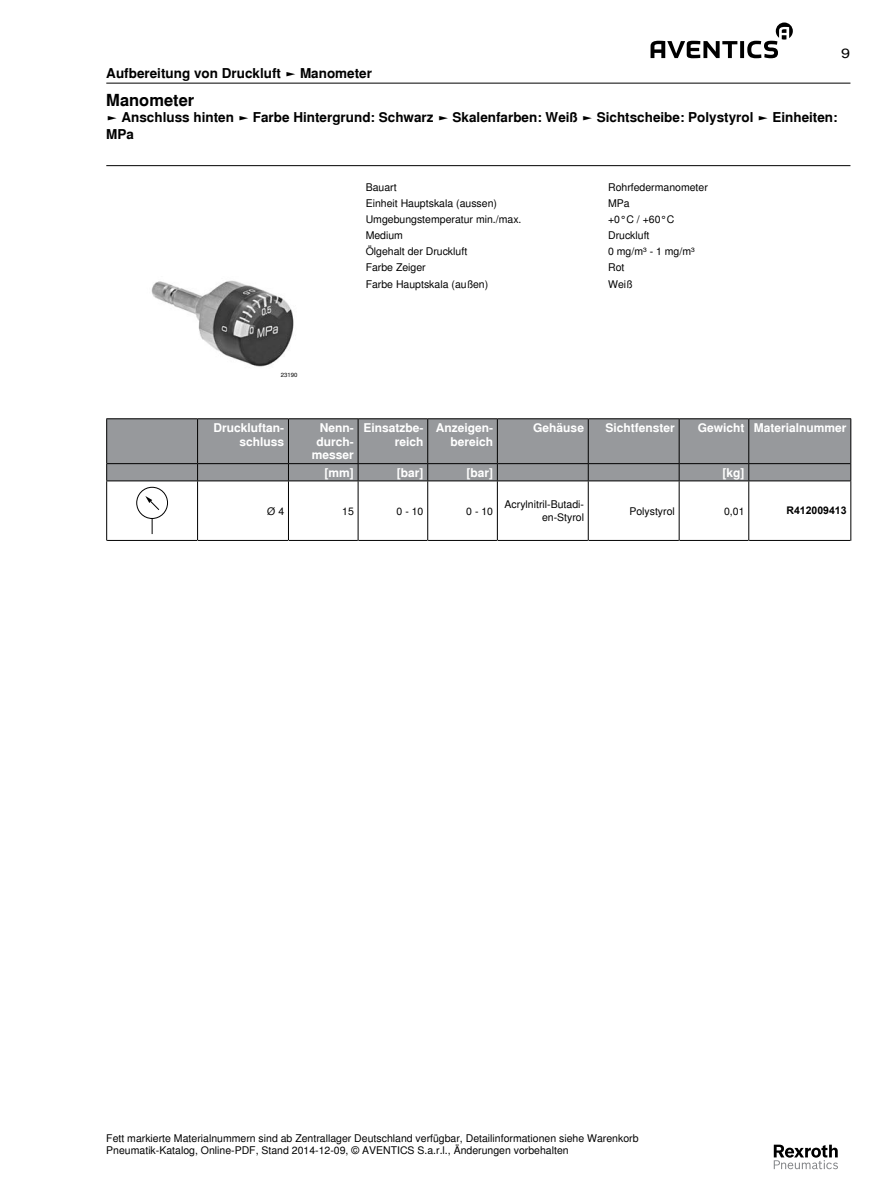
<style>
.page{position:relative;width:893px;height:1191px;background:#fff}
.page>*{position:absolute;margin:0;border:0;box-sizing:border-box;transform-origin:0 0}
.t1{font:700 16.5px "Nimbus Sans Global";color:#000}
.t2{font:700 13.5px/16.5px "Nimbus Sans Global";color:#000}
.t3{font:13.5px "Nimbus Sans Global";color:#000;scale:1.2 1}
.t4{font:700 12px/13.8px "Nimbus Sans Global";color:#fff;text-align:right}
.t5{font:10.5px/12.6px "Nimbus Sans Global";color:#000}
.t6{font:700 10.5px "Arial";color:#000}
.t7{font:6px "Nimbus Sans Global";color:#000}
</style>
<div class="page">
<svg style="left:650px;top:23px;width:143px;height:35px"></svg>
<svg style="left:774px;top:1144px;width:64px;height:25px"></svg>
<hr style="left:106px;top:83px;width:744px;height:1px;background:#000">
<hr style="left:106px;top:165px;width:744px;height:1px;background:#000">
<img style="left:151px;top:280px;width:143px;height:87px">
<div style="left:107px;top:419px;width:743px;height:61px;background:#97999c"></div>
<hr style="left:106px;top:418px;width:92px;height:1px;background:#000">
<hr style="left:106px;top:419px;width:1px;height:44px;background:#000">
<hr style="left:198px;top:418px;width:90px;height:1px;background:#000">
<hr style="left:288px;top:418px;width:70px;height:1px;background:#000">
<hr style="left:358px;top:418px;width:70px;height:1px;background:#000">
<hr style="left:428px;top:418px;width:69px;height:1px;background:#000">
<hr style="left:497px;top:418px;width:91px;height:1px;background:#000">
<hr style="left:588px;top:418px;width:91px;height:1px;background:#000">
<hr style="left:679px;top:418px;width:70px;height:1px;background:#000">
<hr style="left:749px;top:418px;width:102px;height:1px;background:#000">
<hr style="left:850px;top:419px;width:1px;height:44px;background:#000">
<svg style="left:106px;top:463px;width:1px;height:17px"></svg>
<svg style="left:850px;top:463px;width:1px;height:17px"></svg>
<hr style="left:106px;top:480px;width:92px;height:1px;background:#000">
<hr style="left:106px;top:481px;width:1px;height:59px;background:#000">
<hr style="left:198px;top:480px;width:90px;height:1px;background:#000">
<hr style="left:197px;top:481px;width:1px;height:59px;background:#000">
<hr style="left:288px;top:480px;width:70px;height:1px;background:#000">
<hr style="left:288px;top:481px;width:1px;height:59px;background:#000">
<hr style="left:358px;top:480px;width:70px;height:1px;background:#000">
<hr style="left:358px;top:481px;width:1px;height:59px;background:#000">
<hr style="left:428px;top:480px;width:69px;height:1px;background:#000">
<hr style="left:427px;top:481px;width:1px;height:59px;background:#000">
<hr style="left:497px;top:480px;width:91px;height:1px;background:#000">
<hr style="left:497px;top:481px;width:1px;height:59px;background:#000">
<hr style="left:588px;top:480px;width:91px;height:1px;background:#000">
<hr style="left:588px;top:481px;width:1px;height:59px;background:#000">
<hr style="left:679px;top:480px;width:70px;height:1px;background:#000">
<hr style="left:679px;top:481px;width:1px;height:59px;background:#000">
<hr style="left:749px;top:480px;width:102px;height:1px;background:#000">
<hr style="left:748px;top:481px;width:1px;height:59px;background:#000">
<hr style="left:850px;top:481px;width:1px;height:59px;background:#000">
<hr style="left:197px;top:419px;width:1px;height:44px;background:#000">
<hr style="left:288px;top:419px;width:1px;height:44px;background:#000">
<hr style="left:358px;top:419px;width:1px;height:44px;background:#000">
<hr style="left:427px;top:419px;width:1px;height:44px;background:#000">
<hr style="left:497px;top:419px;width:1px;height:44px;background:#000">
<hr style="left:588px;top:419px;width:1px;height:44px;background:#000">
<hr style="left:679px;top:419px;width:1px;height:44px;background:#000">
<hr style="left:748px;top:419px;width:1px;height:44px;background:#000">
<hr style="left:107px;top:463px;width:91px;height:1px;background:#000">
<hr style="left:198px;top:463px;width:90px;height:1px;background:#000">
<svg style="left:197px;top:464px;width:1px;height:16px"></svg>
<hr style="left:288px;top:463px;width:70px;height:1px;background:#000">
<svg style="left:288px;top:464px;width:1px;height:16px"></svg>
<hr style="left:358px;top:463px;width:70px;height:1px;background:#000">
<svg style="left:358px;top:464px;width:1px;height:16px"></svg>
<hr style="left:428px;top:463px;width:69px;height:1px;background:#000">
<svg style="left:427px;top:464px;width:1px;height:16px"></svg>
<hr style="left:497px;top:463px;width:91px;height:1px;background:#000">
<svg style="left:497px;top:464px;width:1px;height:16px"></svg>
<hr style="left:588px;top:463px;width:91px;height:1px;background:#000">
<svg style="left:588px;top:464px;width:1px;height:16px"></svg>
<hr style="left:679px;top:463px;width:70px;height:1px;background:#000">
<svg style="left:679px;top:464px;width:1px;height:16px"></svg>
<hr style="left:749px;top:463px;width:101px;height:1px;background:#000">
<svg style="left:748px;top:464px;width:1px;height:16px"></svg>
<hr style="left:106px;top:540px;width:92px;height:1px;background:#000">
<hr style="left:198px;top:540px;width:90px;height:1px;background:#000">
<hr style="left:288px;top:540px;width:70px;height:1px;background:#000">
<hr style="left:358px;top:540px;width:70px;height:1px;background:#000">
<hr style="left:428px;top:540px;width:69px;height:1px;background:#000">
<hr style="left:497px;top:540px;width:91px;height:1px;background:#000">
<hr style="left:588px;top:540px;width:91px;height:1px;background:#000">
<hr style="left:679px;top:540px;width:70px;height:1px;background:#000">
<hr style="left:749px;top:540px;width:102px;height:1px;background:#000">
<svg style="left:136px;top:486px;width:32px;height:48px"></svg>
<p class="t3" style="left:841px;top:43px;width:9px">9</p>
<p class="t2" style="left:106px;top:65px;width:267px">Aufbereitung von Druckluft ► Manometer</p>
<h1 class="t1" style="left:106px;top:87px;width:90px">Manometer</h1>
<p class="t2" style="left:106px;top:109px;width:733px">► Anschluss hinten ► Farbe Hintergrund: Schwarz ► Skalenfarben: Weiß ► Sichtscheibe: Polystyrol ► Einheiten:<br>MPa</p>
<p class="t7" style="left:281px;top:370px;width:18px">23190</p>
<p class="t5" style="left:366px;top:180px;width:32px">Bauart</p>
<p class="t5" style="left:608px;top:180px;width:101px">Rohrfedermanometer</p>
<p class="t5" style="left:366px;top:196px;width:133px">Einheit Hauptskala (aussen)</p>
<p class="t5" style="left:608px;top:196px;width:23px">MPa</p>
<p class="t5" style="left:366px;top:212px;width:157px">Umgebungstemperatur min./max.</p>
<p class="t5" style="left:608px;top:212px;width:68px">+0°C / +60°C</p>
<p class="t5" style="left:366px;top:228px;width:39px">Medium</p>
<p class="t5" style="left:608px;top:228px;width:43px">Druckluft</p>
<p class="t5" style="left:366px;top:245px;width:103px">Ölgehalt der Druckluft</p>
<p class="t5" style="left:608px;top:245px;width:88px">0 mg/m³ - 1 mg/m³</p>
<p class="t5" style="left:366px;top:261px;width:62px">Farbe Zeiger</p>
<p class="t5" style="left:608px;top:261px;width:18px">Rot</p>
<p class="t5" style="left:366px;top:277px;width:124px">Farbe Hauptskala (außen)</p>
<p class="t5" style="left:608px;top:277px;width:26px">Weiß</p>
<p class="t4" style="left:214px;top:420px;width:72px">Druckluftan&shy;schluss</p>
<p class="t4" style="left:312px;top:420px;width:44px">Nenn&shy;durch&shy;messer</p>
<p class="t4" style="left:363px;top:420px;width:62px">Einsatzbe&shy;reich</p>
<p class="t4" style="left:436px;top:420px;width:59px">Anzeigen&shy;bereich</p>
<p class="t4" style="left:533px;top:420px;width:52px">Gehäuse</p>
<p class="t4" style="left:605px;top:420px;width:71px">Sichtfenster</p>
<p class="t4" style="left:698px;top:420px;width:150px">Gewicht Materialnummer</p>
<p class="t4" style="left:324px;top:465px;width:31px">[mm]</p>
<p class="t4" style="left:397px;top:465px;width:28px">[bar]</p>
<p class="t4" style="left:466px;top:465px;width:28px">[bar]</p>
<p class="t4" style="left:722px;top:465px;width:23px">[kg]</p>
<p class="t5" style="left:267px;top:504px;width:18px">Ø 4</p>
<p class="t5" style="left:342px;top:504px;width:13px">15</p>
<p class="t5" style="left:397px;top:504px;width:28px">0 - 10</p>
<p class="t5" style="left:466px;top:504px;width:28px">0 - 10</p>
<p class="t5" style="left:505px;top:497px;width:81px;text-align:right">Acrylnitril-Butadi&shy;en-Styrol</p>
<p class="t5" style="left:629px;top:504px;width:47px">Polystyrol</p>
<p class="t5" style="left:724px;top:504px;width:22px">0,01</p>
<p class="t6" style="left:786px;top:504px;width:62px">R412009413</p>
<p class="t5" style="left:106px;top:1131px;width:534px">Fett markierte Materialnummern sind ab Zentrallager Deutschland verfügbar, Detailinformationen siehe Warenkorb<br>Pneumatik-Katalog, Online-PDF, Stand 2014-12-09, © AVENTICS S.a.r.l., Änderungen vorbehalten</p>
</div>
